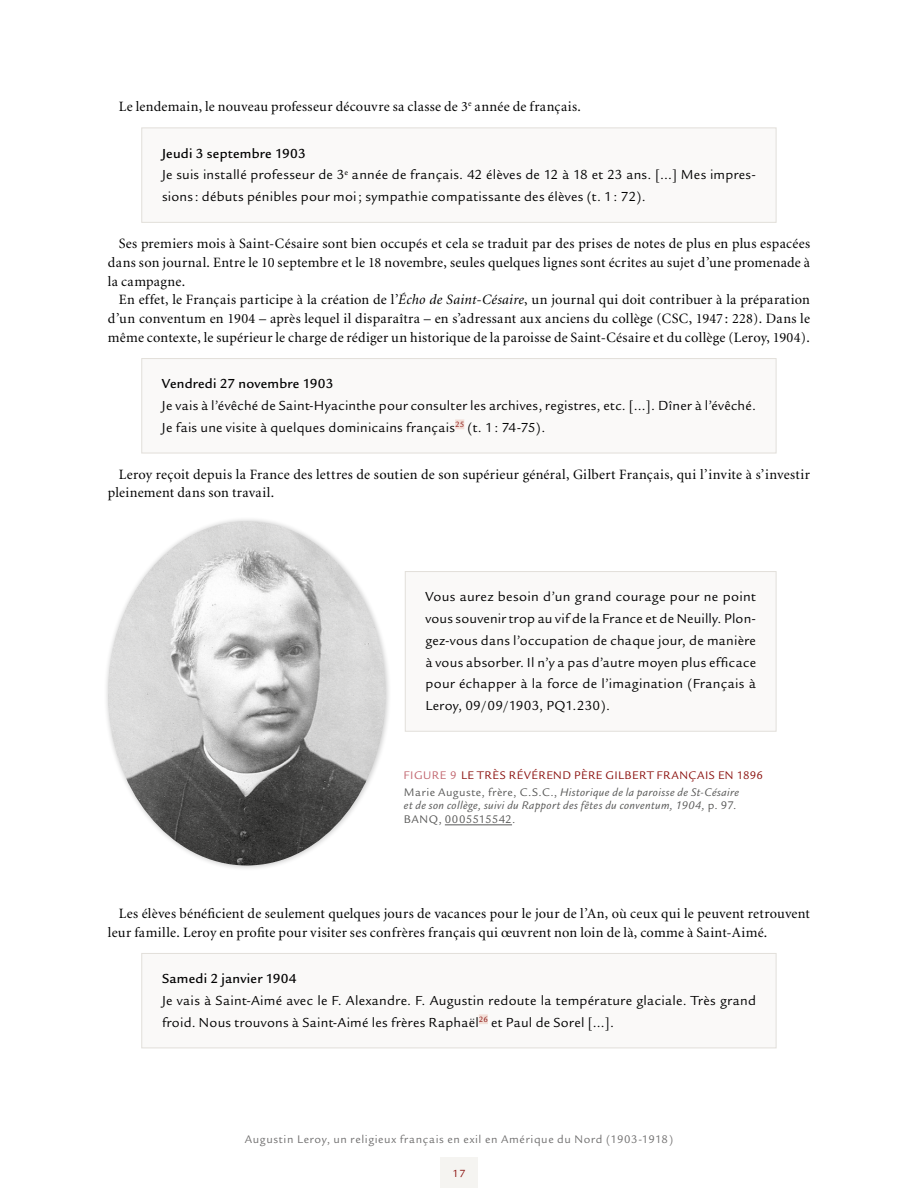
<style>
.page{position:relative;width:918px;height:1188px;background:#fff}
.page>*{position:absolute;margin:0;border:0;box-sizing:border-box;transform-origin:0 0}
.t1{font:14.25px/18.8px "Minion";letter-spacing:.02em;color:#000;text-align:justify}
.t2{font:14.25px/21.8px "Legacy Sans";letter-spacing:.02em;color:#000}
.t3{font:500 14.25px "Legacy Sans";letter-spacing:.015em;color:#000}
.t4{font:12px/16.8px "Legacy Sans";letter-spacing:.045em;color:#8a0f0c}
.t5{font:italic 12px/13.5px "Legacy Sans";letter-spacing:.035em;color:#575756}
.t6{font:12px "Legacy Sans";letter-spacing:.055em;color:#706f6f}
.t7{font:12px "Legacy Sans";color:#c1646d}
.t8{font:11.25px "Legacy Sans Book SC900";color:#8a0f0c}
.s1{font-weight:500}
.s2{font-style:italic}
.s3{color:#c1646d}
.s4{color:#575756}
.s5{font-style:italic;color:#575756}
.s6{font-style:normal}
</style>
<div class="page">
<div style="left:440px;top:1158px;width:38px;height:30px;background:#f5f4f1"></div>
<div style="left:142px;top:128px;width:634px;height:95px;background:#faf9f8;border:1px solid #e2dfda"></div>
<div style="left:142px;top:358px;width:634px;height:95px;background:#faf9f8;border:1px solid #e2dfda"></div>
<div style="left:455px;top:419px;width:9px;height:10px;background:#f2dfd8"></div>
<hr style="left:445px;top:825px;width:67px;height:1px;background:#575756">
<div style="left:104px;top:517px;width:287px;height:354px;background:#000;opacity:.2"></div>
<img style="left:108px;top:521px;width:278px;height:344px">
<div style="left:405px;top:571px;width:371px;height:160px;background:#faf9f8;border:1px solid #e2dfda"></div>
<div style="left:142px;top:953px;width:634px;height:95px;background:#faf9f8;border:1px solid #e2dfda"></div>
<div style="left:479px;top:1014px;width:9px;height:10px;background:#f2dfd8"></div>
<p class="t1" style="left:119px;top:98px;width:464px">Le lendemain, le nouveau professeur découvre sa classe de 3<sup>e</sup> année de français.</p>
<p class="t2" style="left:162px;top:142px;width:595px"><span class="s1">Jeudi 3 septembre 1903<br></span>Je suis installé professeur de 3<sup>e</sup> année de français. 42 élèves de 12 à 18 et 23 ans. […] Mes impres&shy;sions: débuts pénibles pour moi; sympathie compatissante des élèves (t. 1: 72).</p>
<p class="t1" style="left:108px;top:235px;width:704px;text-indent:11px">Ses premiers mois à Saint-Césaire sont bien occupés et cela se traduit par des prises de notes de plus en plus espacées dans son journal. Entre le 10 septembre et le 18 novembre, seules quelques lignes sont écrites au sujet d’une promenade à la campagne.</p>
<p class="t1" style="left:108px;top:291px;width:704px;text-indent:11px">En effet, le Français participe à la création de l’<span class="s2">Écho de Saint-Césaire</span>, un journal qui doit contribuer à la préparation d’un conventum en 1904 – après lequel il disparaîtra – en s’adressant aux anciens du collège (CSC, 1947: 228). Dans le même contexte, le supérieur le charge de rédiger un historique de la paroisse de Saint-Césaire et du collège (Leroy, 1904).</p>
<p class="t3" style="left:162px;top:376px;width:173px">Vendredi 27 novembre 1903</p>
<p class="t2" style="left:162px;top:395px;width:596px">Je vais à l’évêché de Saint-Hyacinthe pour consulter les archives, registres, etc. […]. Dîner à l’évêché.<br>Je fais une visite à quelques dominicains français<sup>25</sup> (t. 1: 74-75).</p>
<p class="t1" style="left:108px;top:465px;width:703px;text-indent:11px">Leroy reçoit depuis la France des lettres de soutien de son supérieur général, Gilbert Français, qui l’invite à s’investir pleinement dans son travail.</p>
<p class="t2" style="left:426px;top:586px;width:332px;text-align:justify">Vous aurez besoin d’un grand courage pour ne point vous souvenir trop au vif de la France et de Neuilly. Plon&shy;gez-vous dans l’occupation de chaque jour, de manière à vous absorber. Il n’y a pas d’autre moyen plus efficace pour échapper à la force de l’imagination (Français à Leroy, 09/09/1903, PQ1.230).</p>
<p class="t4" style="left:404px;top:767px;width:361px;text-indent:46px"><span class="s3">9</span> LE TRÈS RÉVÉREND PÈRE GILBERT FRANÇAIS EN 1896<br><span class="s4">Marie Auguste, frère, C.S.C.,</span> <span class="s5">Historique de la paroisse de St-Césaire</span></p>
<p class="t5" style="left:404px;top:799px;width:334px">et de son collège, suivi du Rapport des fêtes du conventum, 1904, <span class="s6">p. 97.<br>BANQ, 0005515542.</span></p>
<p class="t7" style="left:404px;top:769px;width:14px">Figure</p>
<p class="t1" style="left:108px;top:905px;width:704px;text-indent:11px">Les élèves bénéficient de seulement quelques jours de vacances pour le jour de l’An, où ceux qui le peuvent retrouvent leur famille. Leroy en profite pour visiter ses confrères français qui œuvrent non loin de là, comme à Saint-Aimé.</p>
<p class="t3" style="left:162px;top:971px;width:136px">Samedi 2 janvier 1904</p>
<p class="t2" style="left:162px;top:990px;width:596px">Je vais à Saint-Aimé avec le F. Alexandre. F. Augustin redoute la température glaciale. Très grand froid. Nous trouvons à Saint-Aimé les frères Raphaël<sup>26</sup> et Paul de Sorel […].</p>
<p class="t6" style="left:245px;top:1133px;width:430px">Augustin Leroy, un religieux français en exil en Amérique du Nord (1903-1918)</p>
<p class="t8" style="left:453px;top:1167px;width:14px">17</p>
</div>
